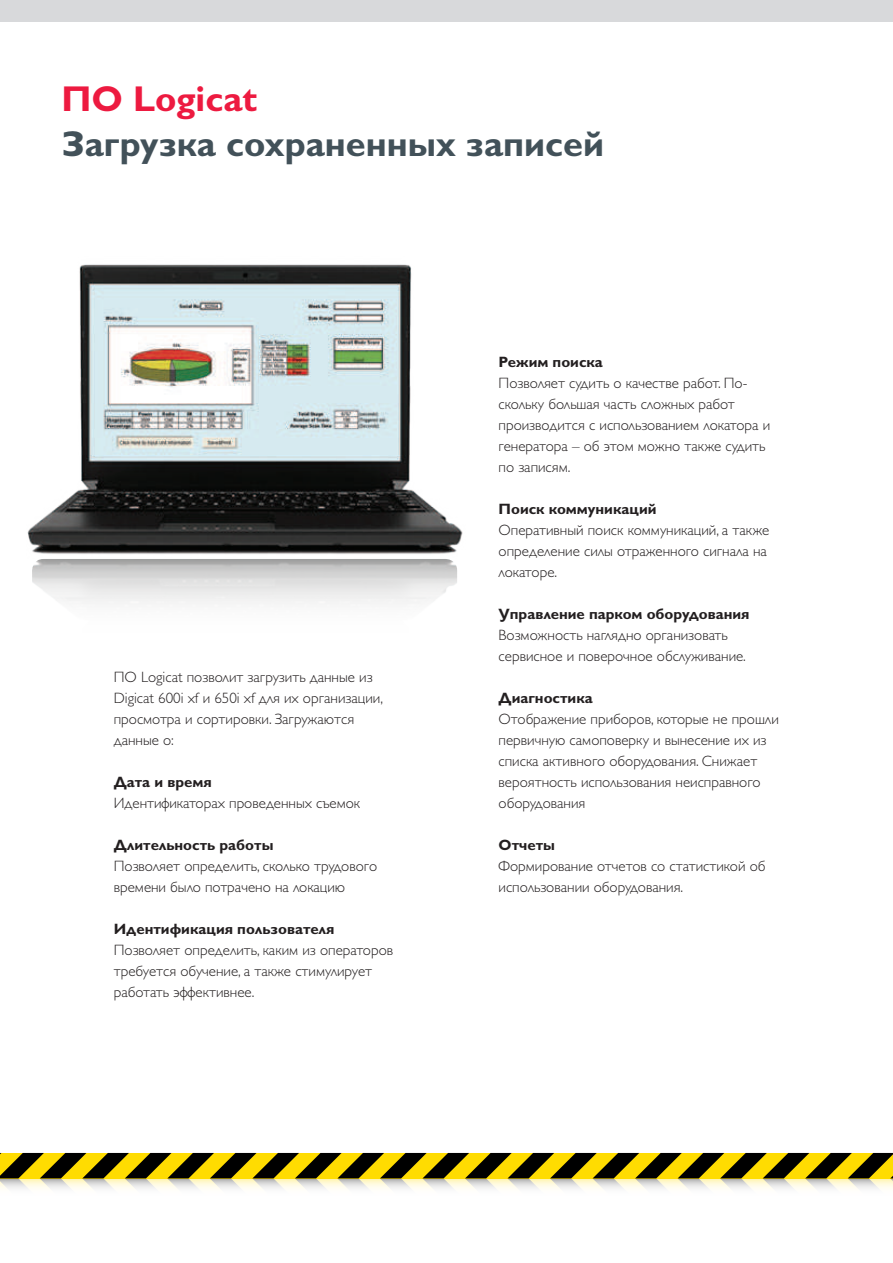
<style>
.page{position:relative;width:893px;height:1263px;background:#fff}
.page>*{position:absolute;margin:0;border:0;box-sizing:border-box;transform-origin:0 0}
.t1{font:700 36px "Gill Sans Cyr";color:#425159}
.t2{font:700 36px "Gill Sans Cyr";color:#ed1a40}
.t3{font:300 15px/21px "Gill Sans Cyr";color:#231f20}
.t4{font:700 15px "Gill Sans Cyr";color:#231f20}
</style>
<div class="page">
<svg style="left:0;top:1153px;width:893px;height:36px;background:#a0923c"></svg>
<div style="left:0;top:0;width:893px;height:22px;background:#d8d9db"></div>
<img style="left:27px;top:264px;width:436px;height:340px">
<h1 class="t2" style="left:62px;top:78px;width:197px">ПО Logicat</h1>
<h1 class="t1" style="left:62px;top:123px;width:544px">Загрузка сохраненных записей</h1>
<p class="t3" style="left:114px;top:666px;width:271px">ПО Logicat позволит загрузить данные из<br>Digicat 600i xf и 650i xf для их организации, просмотра и сортировки. Загружаются данные о:</p>
<p class="t4" style="left:114px;top:773px;width:100px">Дата и время</p>
<p class="t3" style="left:114px;top:792px;width:248px">Идентификаторах проведенных съемок</p>
<p class="t4" style="left:114px;top:836px;width:161px">Длительность работы</p>
<p class="t3" style="left:114px;top:855px;width:265px">Позволяет определить, сколько трудового времени было потрачено на локацию</p>
<p class="t4" style="left:114px;top:920px;width:222px">Идентификация пользователя</p>
<p class="t3" style="left:114px;top:939px;width:281px">Позволяет определить, каким из операторов требуется обучение, а также стимулирует работать эффективнее.</p>
<p class="t4" style="left:499px;top:353px;width:106px">Режим поиска</p>
<p class="t3" style="left:499px;top:372px;width:273px">Позволяет судить о качестве работ. По&shy;скольку большая часть сложных работ производится с использованием локатора и генератора – об этом можно также судить по записям.</p>
<p class="t4" style="left:499px;top:500px;width:159px">Поиск коммуникаций</p>
<p class="t3" style="left:499px;top:519px;width:272px">Оперативный поиск коммуникаций, а также определение силы отраженного сигнала на локаторе.</p>
<p class="t4" style="left:499px;top:605px;width:252px">Управление парком оборудования</p>
<p class="t3" style="left:499px;top:624px;width:249px">Возможность наглядно организовать сервисное и поверочное обслуживание.</p>
<p class="t4" style="left:499px;top:689px;width:96px">Диагностика</p>
<p class="t3" style="left:499px;top:708px;width:282px">Отображение приборов, которые не прошли первичную самоповерку и вынесение их из списка активного оборудования. Снижает вероятность использования неисправного оборудования</p>
<p class="t4" style="left:499px;top:836px;width:58px">Отчеты</p>
<p class="t3" style="left:499px;top:855px;width:268px">Формирование отчетов со статистикой об использовании оборудования.</p>
</div>
